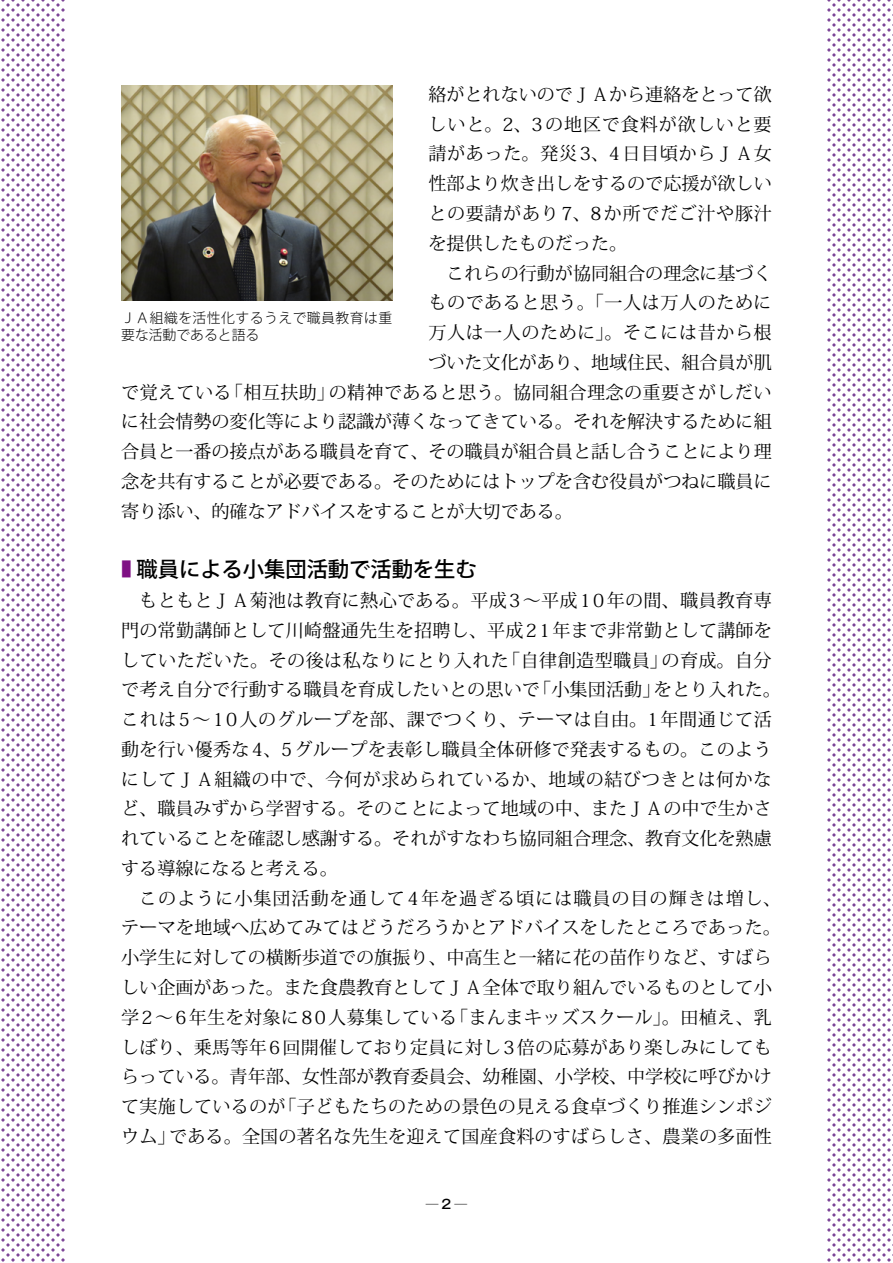
<style>
.page{position:relative;width:893px;height:1263px;background:#fff}
.page>*{position:absolute;margin:0;border:0;box-sizing:border-box;transform-origin:0 0}
.t1{font:500 21.3px "Koz Go Pro";color:#000}
.t2{font:18px/29.7px "Koz Min Pro";letter-spacing:.01em;color:#000}
.t3{font:18px "Koz Min Pro";letter-spacing:.03em;color:#000}
.t4{font:300 13.8px/17px "Koz Go Pro";letter-spacing:.035em;color:#000}
.t5{font:500 12.75px "Gothic MB101 Pro";color:#000}
.s1{color:#7f1084}
</style>
<div class="page">
<svg style="left:1px;top:0;width:64px;height:1262px"></svg>
<svg style="left:827px;top:0;width:66px;height:1262px"></svg>
<img style="left:121px;top:85px;width:271px;height:216px">
<p class="t2" style="left:428px;top:79px;width:345px;text-align:justify">絡がとれないのでＪＡから連絡をとって欲しいと。2、3の地区で食料が欲しいと要請があった。発災3、4日目頃からＪＡ女性部より炊き出しをするので応援が欲しいとの要請があり7、8か所でだご汁や豚汁を提供したものだった。</p>
<p class="t2" style="left:446px;top:257px;width:327px">これらの行動が協同組合の理念に基づく</p>
<p class="t3" style="left:428px;top:290px;width:345px">ものであると思う。「一人は万人のために</p>
<p class="t3" style="left:428px;top:320px;width:345px">万人は一人のために」。そこには昔から根</p>
<p class="t2" style="left:428px;top:347px;width:345px">づいた文化があり、地域住民、組合員が肌</p>
<p class="t2" style="left:121px;top:376px;width:652px">で覚えている「相互扶助」の精神であると思う。協同組合理念の重要さがしだい</p>
<p class="t2" style="left:121px;top:406px;width:652px">に社会情勢の変化等により認識が薄くなってきている。それを解決するために組</p>
<p class="t2" style="left:121px;top:436px;width:652px">合員と一番の接点がある職員を育て、その職員が組合員と話し合うことにより理</p>
<p class="t2" style="left:121px;top:466px;width:652px">念を共有することが必要である。そのためにはトップを含む役員がつねに職員に</p>
<p class="t2" style="left:121px;top:496px;width:453px">寄り添い、的確なアドバイスをすることが大切である。</p>
<p class="t1" style="left:121px;top:555px;width:357px"><span class="s1">■</span> 職員による小集団活動で活動を生む</p>
<p class="t2" style="left:121px;top:585px;width:661px;text-indent:18px">もともとＪＡ菊池は教育に熱心である。平成3～平成10年の間、職員教育専門の常勤講師として川崎盤通先生を招聘し、平成21年まで非常勤として講師をしていただいた。その後は私なりにとり入れた「自律創造型職員」の育成。自分で考え自分で行動する職員を育成したいとの思いで「小集団活動」をとり入れた。これは5～10人のグループを部、課でつくり、テーマは自由。1年間通じて活動を行い優秀な4、5グループを表彰し職員全体研修で発表するもの。このようにしてＪＡ組織の中で、今何が求められているか、地域の結びつきとは何かなど、職員みずから学習する。そのことによって地域の中、またＪＡの中で生かされていることを確認し感謝する。それがすなわち協同組合理念、教育文化を熟慮する導線になると考える。</p>
<p class="t2" style="left:121px;top:882px;width:661px;text-indent:18px">このように小集団活動を通して4年を過ぎる頃には職員の目の輝きは増し、テーマを地域へ広めてみてはどうだろうかとアドバイスをしたところであった。小学生に対しての横断歩道での旗振り、中高生と一緒に花の苗作りなど、すばらしい企画があった。また食農教育としてＪＡ全体で取り組んでいるものとして小学2～6年生を対象に80人募集している「まんまキッズスクール」。田植え、乳しぼり、乗馬等年6回開催しており定員に対し3倍の応募があり楽しみにしてもらっている。青年部、女性部が教育委員会、幼稚園、小学校、中学校に呼びかけて実施しているのが「子どもたちのための景色の見える食卓づくり推進シンポジウム」である。全国の著名な先生を迎えて国産食料のすばらしさ、農業の多面性</p>
<p class="t4" style="left:121px;top:309px;width:273px">ＪＡ組織を活性化するうえで職員教育は重要な活動であると語る</p>
<p class="t5" style="left:426px;top:1194px;width:43px">─2─</p>
</div>
